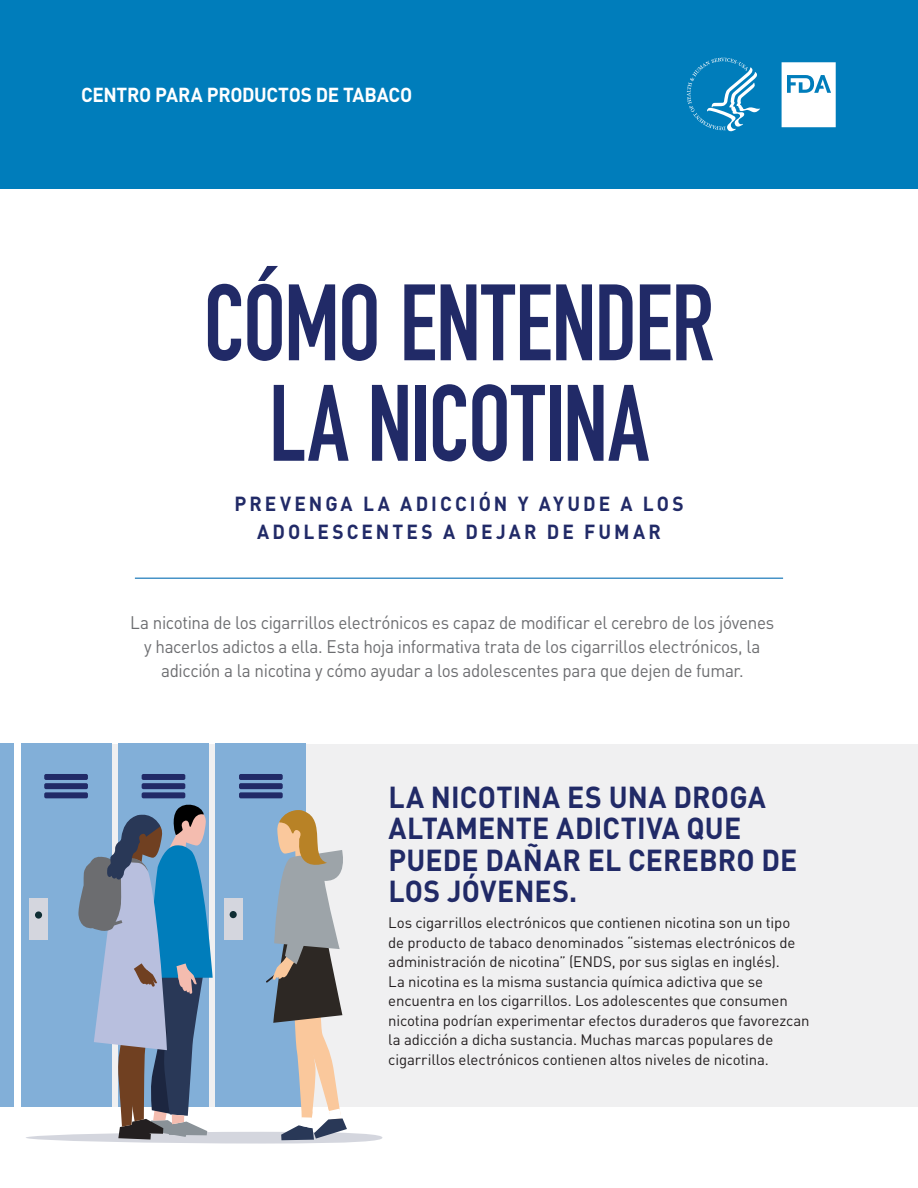
<style>
.page{position:relative;width:918px;height:1188px;background:#fff}
.page>*{position:absolute;margin:0;border:0;box-sizing:border-box;transform-origin:0 0}
.t1{font:700 106.5px/100.5px "DIN Condensed";letter-spacing:-.01em;color:#212a67;text-align:center;scale:.94 1}
.t2{font:700 30px/31.5px "DIN Pro";letter-spacing:.005em;color:#212a67;scale:.94 1}
.t3{font:700 20.1px/28px "DIN Pro";letter-spacing:.16em;color:#212a67;text-align:center;scale:.94 1}
.t4{font:700 19.95px "DIN Pro";letter-spacing:-.015em;color:#fff;scale:.94 1}
.t5{font:18px/24px "DIN Pro";letter-spacing:-.02em;color:#6c6d70;text-align:center;scale:.94 1}
.t6{font:15px/19.5px "DIN Pro";letter-spacing:-.01em;color:#231f20}
</style>
<div class="page">
<div style="left:39px;top:745px;width:879px;height:362px;background:#f0f0f1"></div>
<div style="left:21px;top:744px;width:90px;height:363px;background:#82afd8"></div>
<div style="left:0;top:744px;width:14px;height:363px;background:#82afd8"></div>
<div style="left:118px;top:744px;width:91px;height:363px;background:#82afd8"></div>
<div style="left:216px;top:744px;width:90px;height:363px;background:#82afd8"></div>
<div style="left:44px;top:774px;width:44px;height:6px;background:#212a67;border-radius:2px"></div>
<div style="left:44px;top:783px;width:44px;height:6px;background:#212a67;border-radius:2px"></div>
<div style="left:44px;top:792px;width:44px;height:6px;background:#212a67;border-radius:2px"></div>
<div style="left:142px;top:774px;width:43px;height:6px;background:#212a67;border-radius:2px"></div>
<div style="left:142px;top:783px;width:43px;height:6px;background:#212a67;border-radius:2px"></div>
<div style="left:142px;top:792px;width:43px;height:6px;background:#212a67;border-radius:2px"></div>
<div style="left:239px;top:774px;width:44px;height:6px;background:#212a67;border-radius:2px"></div>
<div style="left:239px;top:783px;width:44px;height:6px;background:#212a67;border-radius:2px"></div>
<div style="left:239px;top:792px;width:44px;height:6px;background:#212a67;border-radius:2px"></div>
<svg style="left:26px;top:800px;width:356px;height:344px"></svg>
<div style="left:0;top:0;width:918px;height:189px;background:#007dbb"></div>
<svg style="left:782px;top:62px;width:54px;height:65px;background:#e0eff6"></svg>
<svg style="left:687px;top:58px;width:73px;height:74px"></svg>
<hr style="left:135px;top:578px;width:648px;height:1px;background:#4793c7">
<h3 class="t4" style="left:81px;top:78px;width:354px">CENTRO PARA PRODUCTOS DE TABACO</h3>
<h2 class="t1" style="left:204px;top:272px;width:545px">CÓMO ENTENDER<br>LA NICOTINA</h2>
<h2 class="t3" style="left:234px;top:488px;width:479px">PREVENGA LA ADICCIÓN Y AYUDE A LOS<br>ADOLESCENTES A DEJAR DE FUMAR</h2>
<p class="t5" style="left:130px;top:609px;width:687px">La nicotina de los cigarrillos electrónicos es capaz de modificar el cerebro de los jóvenes y hacerlos adictos a ella. Esta hoja informativa trata de los cigarrillos electrónicos, la adicción a la nicotina y cómo ayudar a los adolescentes para que dejen de fumar.</p>
<h3 class="t2" style="left:388px;top:777px;width:437px">LA NICOTINA ES UNA DROGA<br>ALTAMENTE ADICTIVA QUE<br>PUEDE DAÑAR EL CEREBRO DE<br>LOS JÓVENES.</h3>
<p class="t6" style="left:388px;top:912px;width:423px">Los cigarrillos electrónicos que contienen nicotina son un tipo de producto de tabaco denominados “sistemas electrónicos de administración de nicotina” (ENDS, por sus siglas en inglés).<br>La nicotina es la misma sustancia química adictiva que se encuentra en los cigarrillos. Los adolescentes que consumen nicotina podrían experimentar efectos duraderos que favorezcan la adicción a dicha sustancia. Muchas marcas populares de cigarrillos electrónicos contienen altos niveles de nicotina.</p>
</div>
